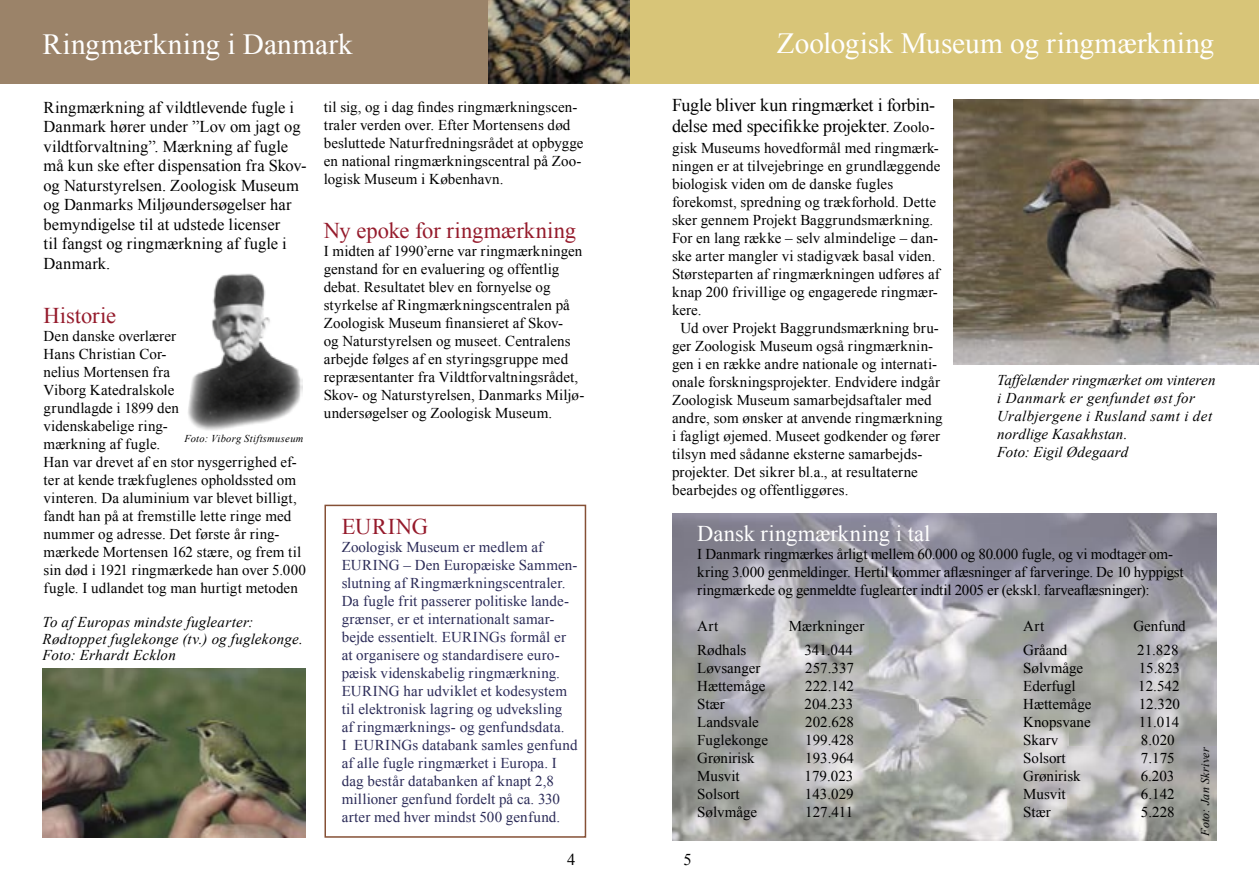
<style>
.page{position:relative;width:1259px;height:893px;background:#fff}
.page>*{position:absolute;margin:0;border:0;box-sizing:border-box;transform-origin:0 0}
.t1{font:29.25px "Times New Roman";color:#fff}
.t2{font:22.5px "Times New Roman";color:#951a2b}
.t3{font:22.5px "Times New Roman";letter-spacing:.005em;color:#fff}
.t4{font:18px/21px "Times New Roman";letter-spacing:-.015em;color:#000}
.t5{font:16.5px/19.5px "Times New Roman";letter-spacing:.005em;color:#000}
.t6{font:15px/18px "Times New Roman";letter-spacing:.005em;color:#000}
.t7{font:15px/18px "Times New Roman";letter-spacing:.01em;color:#2b2b58}
.t8{font:italic 15px/18px "Times New Roman";letter-spacing:.015em;color:#000}
.t9{font:italic 12px "Times New Roman";letter-spacing:.03em;color:#000}
.t10{font:italic 10.5px "Times New Roman";letter-spacing:.03em;color:#000}
.s1{font-size:15px}
</style>
<div class="page">
<div style="left:0;top:0;width:629px;height:84px;background:#9b8369"></div>
<div style="left:629px;top:0;width:630px;height:84px;background:#d8c578"></div>
<svg style="left:324px;top:505px;width:262px;height:333px"></svg>
<img style="left:43px;top:668px;width:263px;height:170px">
<img style="left:188px;top:273px;width:114px;height:158px">
<img style="left:953px;top:99px;width:306px;height:265px">
<img style="left:672px;top:514px;width:544px;height:326px">
<img style="left:489px;top:0;width:140px;height:84px">
<h1 class="t1" style="left:43px;top:27px;width:312px">Ringmærkning i Danmark</h1>
<p class="t5" style="left:44px;top:97px;width:265px">Ringmærkning af vildtlevende fugle i Danmark hører under ”Lov om jagt og vildtforvaltning”. Mærkning af fugle må kun ske efter dispensation fra Skov&shy;og Naturstyrelsen. Zoologisk Museum og Danmarks Miljøundersøgelser har bemyndigelse til at udstede licenser<br>til fangst og ringmærkning af fugle i Danmark.</p>
<h2 class="t2" style="left:44px;top:302px;width:74px">Historie</h2>
<p class="t6" style="left:44px;top:327px;width:264px">Den danske overlærer<br>Hans Christian Cor-<br>nelius Mortensen fra<br>Viborg Katedralskole<br>grundlagde i 1899 den<br>videnskabelige ring-<br>mærkning af fugle.<br>Han var drevet af en stor nysgerrighed ef&shy;ter at kende trækfuglenes opholdssted om vinteren. Da aluminium var blevet billigt, fandt han på at fremstille lette ringe med nummer og adresse. Det første år ring&shy;mærkede Mortensen 162 stære, og frem til sin død i 1921 ringmærkede han over 5.000 fugle. I udlandet tog man hurtigt metoden</p>
<p class="t10" style="left:184px;top:433px;width:121px">Foto: Viborg Stiftsmuseum</p>
<p class="t8" style="left:43px;top:613px;width:262px;line-height:16.5px">To af Europas mindste fuglearter:<br>Rødtoppet fuglekonge (tv.) og fuglekonge.<br>Foto: Erhardt Ecklon</p>
<p class="t6" style="left:324px;top:98px;width:261px">til sig, og i dag findes ringmærkningscen&shy;traler verden over. Efter Mortensens død besluttede Naturfredningsrådet at opbygge en national ringmærkningscentral på Zoo&shy;logisk Museum i København.</p>
<h2 class="t2" style="left:324px;top:217px;width:254px">Ny epoke for ringmærkning</h2>
<p class="t6" style="left:324px;top:242px;width:262px">I midten af 1990’erne var ringmærkningen genstand for en evaluering og offentlig debat. Resultatet blev en fornyelse og styrkelse af Ringmærkningscentralen på Zoologisk Museum finansieret af Skov-<br>og Naturstyrelsen og museet. Centralens arbejde følges af en styringsgruppe med repræsentanter fra Vildtforvaltningsrådet, Skov- og Naturstyrelsen, Danmarks Miljø&shy;undersøgelser og Zoologisk Museum.</p>
<h2 class="t2" style="left:342px;top:514px;width:88px">EURING</h2>
<p class="t7" style="left:342px;top:538px;width:237px">Zoologisk Museum er medlem af EURING – Den Europæiske Sammen&shy;slutning af Ringmærkningscentraler.<br>Da fugle frit passerer politiske lande&shy;grænser, er et internationalt samar&shy;bejde essentielt. EURINGs formål er at organisere og standardisere euro&shy;pæisk videnskabelig ringmærkning.<br>EURING har udviklet et kodesystem til elektronisk lagring og udveksling af ringmærknings- og genfundsdata.<br>I EURINGs databank samles genfund af alle fugle ringmærket i Europa. I dag består databanken af knapt 2,8 millioner genfund fordelt på ca. 330 arter med hver mindst 500 genfund.</p>
<h1 class="t1" style="left:777px;top:27px;width:439px">Zoologisk Museum og ringmærkning</h1>
<p class="t4" style="left:672px;top:94px;width:265px">Fugle bliver kun ringmærket i forbin&shy;delse med specifikke projekter. <span class="s1">Zoolo-</span></p>
<p class="t6" style="left:672px;top:138px;width:268px">gisk Museums hovedformål med ringmærk-</p>
<p class="t6" style="left:672px;top:156px;width:270px">ningen er at tilvejebringe en grundlæggende</p>
<p class="t6" style="left:672px;top:174px;width:223px">biologisk viden om de danske fugles</p>
<p class="t6" style="left:672px;top:192px;width:265px">forekomst, spredning og trækforhold. Dette</p>
<p class="t6" style="left:672px;top:210px;width:263px">sker gennem Projekt Baggrundsmærkning.</p>
<p class="t6" style="left:672px;top:228px;width:268px">For en lang række – selv almindelige – dan-</p>
<p class="t6" style="left:672px;top:246px;width:265px">ske arter mangler vi stadigvæk basal viden.</p>
<p class="t6" style="left:672px;top:264px;width:269px">Størsteparten af ringmærkningen udføres af</p>
<p class="t6" style="left:672px;top:282px;width:267px">knap 200 frivillige og engagerede ringmær-</p>
<p class="t6" style="left:672px;top:300px;width:31px">kere.</p>
<p class="t6" style="left:680px;top:318px;width:260px">Ud over Projekt Baggrundsmærkning bru-</p>
<p class="t6" style="left:672px;top:336px;width:263px">ger Zoologisk Museum også ringmærknin-</p>
<p class="t6" style="left:672px;top:354px;width:267px">gen i en række andre nationale og internati-</p>
<p class="t6" style="left:672px;top:372px;width:269px">onale forskningsprojekter. Endvidere indgår</p>
<p class="t6" style="left:672px;top:390px;width:261px">Zoologisk Museum samarbejdsaftaler med</p>
<p class="t6" style="left:672px;top:408px;width:272px">andre, som ønsker at anvende ringmærkning</p>
<p class="t6" style="left:672px;top:426px;width:270px">i fagligt øjemed. Museet godkender og fører</p>
<p class="t6" style="left:672px;top:444px;width:252px">tilsyn med sådanne eksterne samarbejds-</p>
<p class="t6" style="left:672px;top:462px;width:247px">projekter. Det sikrer bl.a., at resultaterne</p>
<p class="t6" style="left:672px;top:480px;width:178px">bearbejdes og offentliggøres.</p>
<h2 class="t3" style="left:697px;top:520px;width:235px">Dansk ringmærkning i tal</h2>
<p class="t6" style="left:697px;top:544px;width:488px">I Danmark ringmærkes årligt mellem 60.000 og 80.000 fugle, og vi modtager om&shy;kring 3.000 genmeldinger. Hertil kommer aflæsninger af farveringe. De 10 hyppigst ringmærkede og genmeldte fuglearter indtil 2005 er (ekskl. farveaflæsninger):</p>
<p class="t6" style="left:697px;top:616px;width:23px">Art</p>
<p class="t6" style="left:788px;top:616px;width:77px">Mærkninger</p>
<p class="t6" style="left:697px;top:640px;width:51px">Rødhals</p>
<p class="t6" style="left:804px;top:640px;width:50px">341.044</p>
<p class="t6" style="left:697px;top:658px;width:65px">Løvsanger</p>
<p class="t6" style="left:805px;top:658px;width:50px">257.337</p>
<p class="t6" style="left:697px;top:676px;width:70px">Hættemåge</p>
<p class="t6" style="left:805px;top:676px;width:50px">222.142</p>
<p class="t6" style="left:697px;top:694px;width:29px">Stær</p>
<p class="t6" style="left:804px;top:694px;width:50px">204.233</p>
<p class="t6" style="left:697px;top:712px;width:63px">Landsvale</p>
<p class="t6" style="left:805px;top:712px;width:50px">202.628</p>
<p class="t6" style="left:697px;top:730px;width:72px">Fuglekonge</p>
<p class="t6" style="left:805px;top:730px;width:50px">199.428</p>
<p class="t6" style="left:697px;top:748px;width:59px">Grønirisk</p>
<p class="t6" style="left:805px;top:748px;width:50px">193.964</p>
<p class="t6" style="left:697px;top:766px;width:44px">Musvit</p>
<p class="t6" style="left:804px;top:766px;width:50px">179.023</p>
<p class="t6" style="left:697px;top:784px;width:44px">Solsort</p>
<p class="t6" style="left:805px;top:784px;width:50px">143.029</p>
<p class="t6" style="left:697px;top:802px;width:61px">Sølvmåge</p>
<p class="t6" style="left:805px;top:802px;width:50px">127.411</p>
<p class="t8" style="left:997px;top:370px;width:220px">Taffelænder ringmærket om vinteren i Danmark er genfundet øst for<br>Uralbjergene i Rusland samt i det nordlige Kasakhstan.<br>Foto: Eigil Ødegaard</p>
<p class="t6" style="left:1023px;top:617px;width:23px">Art</p>
<p class="t6" style="left:1133px;top:617px;width:54px">Genfund</p>
<p class="t6" style="left:1023px;top:641px;width:46px">Gråand</p>
<p class="t6" style="left:1137px;top:641px;width:43px">21.828</p>
<p class="t6" style="left:1023px;top:659px;width:61px">Sølvmåge</p>
<p class="t6" style="left:1138px;top:659px;width:43px">15.823</p>
<p class="t6" style="left:1023px;top:677px;width:54px">Ederfugl</p>
<p class="t6" style="left:1138px;top:677px;width:43px">12.542</p>
<p class="t6" style="left:1023px;top:695px;width:70px">Hættemåge</p>
<p class="t6" style="left:1138px;top:695px;width:43px">12.320</p>
<p class="t6" style="left:1023px;top:713px;width:69px">Knopsvane</p>
<p class="t6" style="left:1138px;top:713px;width:42px">11.014</p>
<p class="t6" style="left:1023px;top:731px;width:36px">Skarv</p>
<p class="t6" style="left:1141px;top:731px;width:35px">8.020</p>
<p class="t6" style="left:1023px;top:749px;width:44px">Solsort</p>
<p class="t6" style="left:1141px;top:749px;width:35px">7.175</p>
<p class="t6" style="left:1023px;top:767px;width:59px">Grønirisk</p>
<p class="t6" style="left:1140px;top:767px;width:35px">6.203</p>
<p class="t6" style="left:1023px;top:785px;width:44px">Musvit</p>
<p class="t6" style="left:1141px;top:785px;width:35px">6.142</p>
<p class="t6" style="left:1023px;top:803px;width:29px">Stær</p>
<p class="t6" style="left:1141px;top:803px;width:35px">5.228</p>
<p class="t9" style="left:1198px;top:836px;width:90px;rotate:-90deg">Foto: Jan Skriver</p>
<p class="t5" style="left:567px;top:850px;width:10px">4</p>
<p class="t5" style="left:683px;top:850px;width:10px">5</p>
</div>
